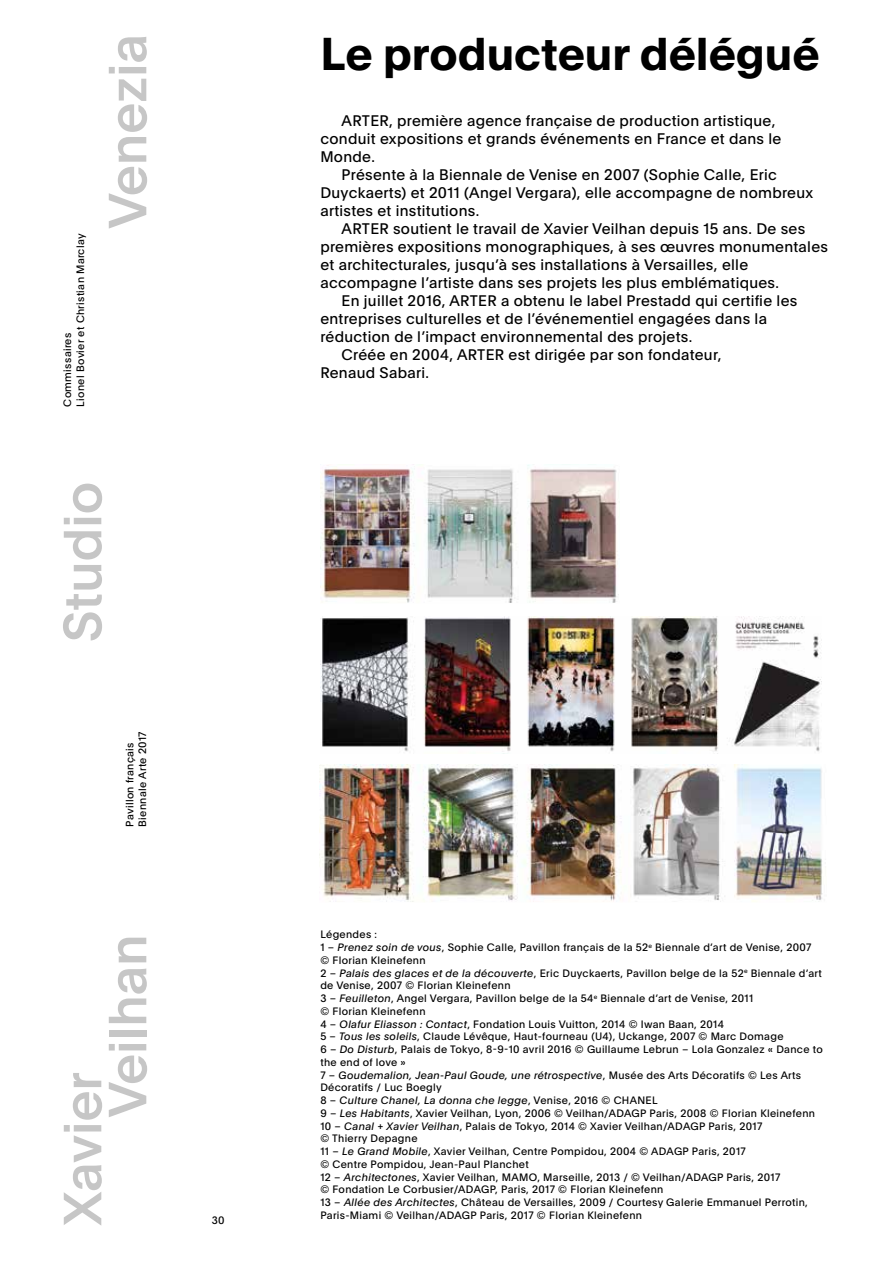
<style>
.page{position:relative;width:893px;height:1263px;background:#fff}
.page>*{position:absolute;margin:0;border:0;box-sizing:border-box;transform-origin:0 0}
.t1{font:500 52.5px/45px "Plain";letter-spacing:-.005em;color:#c6c6c6}
.t2{font:700 45px "Plain";color:#000}
.t3{font:15px/18px "Plain";letter-spacing:.02em;color:#000}
.t4{font:10.5px/12.8px "Plain";letter-spacing:.03em;color:#000}
.s1{font-style:italic}
</style>
<div class="page">
<img style="left:320px;top:464px;width:299px;height:139px">
<img style="left:320px;top:616px;width:501px;height:136px">
<img style="left:319px;top:764px;width:504px;height:138px">
<p class="t4" style="left:61px;top:407px;width:175px;rotate:-90deg">Commissaires<br>Lionel Bovier et Christian Marclay</p>
<h1 class="t1" style="left:103px;top:229px;width:196px;rotate:-90deg">Venezia</h1>
<h1 class="t1" style="left:58px;top:642px;width:162px;rotate:-90deg">Studio</h1>
<p class="t4" style="left:123px;top:827px;width:97px;rotate:-90deg">Pavillon français<br>Biennale Arte 2017</p>
<h1 class="t1" style="left:58px;top:1118px;width:185px;text-indent:-108px;rotate:-90deg">Xavier<br>Veilhan</h1>
<p class="t4" style="left:212px;top:1213px;width:14px">30</p>
<h2 class="t2" style="left:320px;top:22px;width:501px">Le producteur délégué</h2>
<h3 class="t3" style="left:320px;top:111px;width:463px;text-indent:21px">ARTER, première agence française de production artistique, conduit expositions et grands événements en France et dans le<br>Monde.</h3>
<h3 class="t3" style="left:320px;top:165px;width:494px;text-indent:21px">Présente à la Biennale de Venise en 2007 (Sophie Calle, Eric<br>Duyckaerts) et 2011 (Angel Vergara), elle accompagne de nombreux artistes et institutions.</h3>
<h3 class="t3" style="left:342px;top:219px;width:465px">ARTER soutient le travail de Xavier Veilhan depuis 15 ans. De ses</h3>
<h3 class="t3" style="left:320px;top:237px;width:509px">premières expositions monographiques, à ses œuvres monumentales</h3>
<h3 class="t3" style="left:320px;top:255px;width:429px">et architecturales, jusqu’à ses installations à Versailles, elle</h3>
<h3 class="t3" style="left:320px;top:273px;width:460px">accompagne l’artiste dans ses projets les plus emblématiques.</h3>
<h3 class="t3" style="left:342px;top:291px;width:457px">En juillet 2016, ARTER a obtenu le label Prestadd qui certifie les</h3>
<h3 class="t3" style="left:320px;top:309px;width:448px">entreprises culturelles et de l’événementiel engagées dans la</h3>
<h3 class="t3" style="left:320px;top:327px;width:373px">réduction de l’impact environnemental des projets.</h3>
<h3 class="t3" style="left:342px;top:345px;width:382px">Créée en 2004, ARTER est dirigée par son fondateur,</h3>
<h3 class="t3" style="left:320px;top:363px;width:110px">Renaud Sabari.</h3>
<p class="t4" style="left:320px;top:928px;width:504px">Légendes :<br>1 – <span class="s1">Prenez soin de vous</span>, Sophie Calle, Pavillon français de la 52<sup>e</sup> Biennale d’art de Venise, 2007 © Florian Kleinefenn<br>2 – <span class="s1">Palais des glaces et de la découverte</span>, Eric Duyckaerts, Pavillon belge de la 52<sup>e</sup> Biennale d’art de Venise, 2007 © Florian Kleinefenn<br>3 – <span class="s1">Feuilleton</span>, Angel Vergara, Pavillon belge de la 54<sup>e</sup> Biennale d’art de Venise, 2011<br>© Florian Kleinefenn<br>4 – <span class="s1">Olafur Eliasson : Contact</span>, Fondation Louis Vuitton, 2014 © Iwan Baan, 2014<br>5 – <span class="s1">Tous les soleils</span>, Claude Lévêque, Haut-fourneau (U4), Uckange, 2007 © Marc Domage<br>6 – <span class="s1">Do Disturb</span>, Palais de Tokyo, 8-9-10 avril 2016 © Guillaume Lebrun – Lola Gonzalez « Dance to the end of love »<br>7 – <span class="s1">Goudemalion, Jean-Paul Goude, une rétrospective</span>, Musée des Arts Décoratifs © Les Arts Décoratifs / Luc Boegly<br>8 – <span class="s1">Culture Chanel, La donna che legge</span>, Venise, 2016 © CHANEL<br>9 – <span class="s1">Les Habitants</span>, Xavier Veilhan, Lyon, 2006 © Veilhan/ADAGP Paris, 2008 © Florian Kleinefenn 10 – <span class="s1">Canal + Xavier Veilhan</span>, Palais de Tokyo, 2014 © Xavier Veilhan/ADAGP Paris, 2017<br>© Thierry Depagne<br>11 – <span class="s1">Le Grand Mobile</span>, Xavier Veilhan, Centre Pompidou, 2004 © ADAGP Paris, 2017<br>© Centre Pompidou, Jean-Paul Planchet<br>12 – <span class="s1">Architectones</span>, Xavier Veilhan, MAMO, Marseille, 2013 / © Veilhan/ADAGP Paris, 2017<br>© Fondation Le Corbusier/ADAGP, Paris, 2017 © Florian Kleinefenn<br>13 – <span class="s1">Allée des Architectes</span>, Château de Versailles, 2009 / Courtesy Galerie Emmanuel Perrotin, Paris-Miami © Veilhan/ADAGP Paris, 2017 © Florian Kleinefenn</p>
</div>
